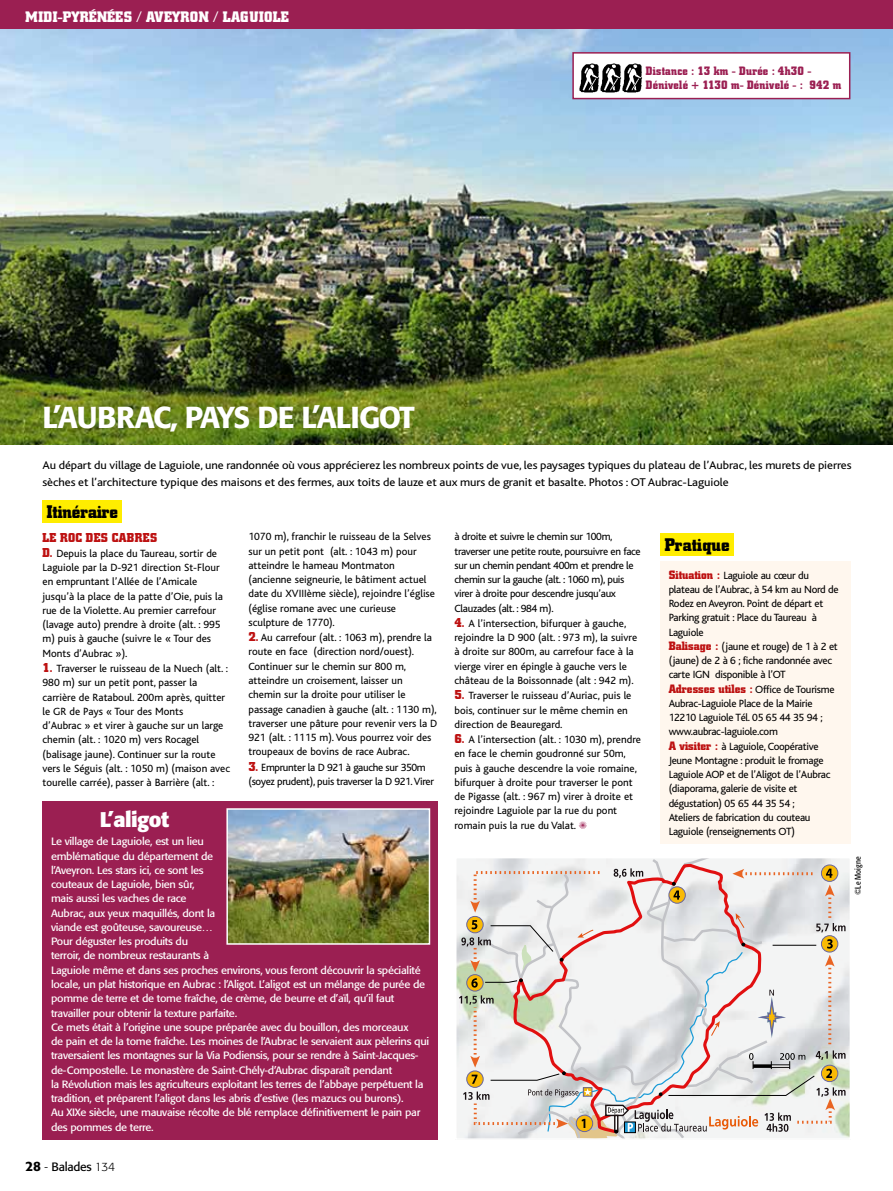
<style>
.page{position:relative;width:893px;height:1191px;background:#fff}
.page>*{position:absolute;margin:0;border:0;box-sizing:border-box;transform-origin:0 0}
.t1{font:500 30px "Formata";letter-spacing:-.03em;color:#fff}
.t2{font:700 21px "Formata";letter-spacing:-.025em;color:#fff}
.t3{font:700 18px "City";color:#000}
.t4{font:700 15px "City";letter-spacing:.02em;color:#fff}
.t5{font:700 12.75px "City";letter-spacing:.02em;color:#bd1111}
.t6{font:700 12px/13.5px "City";letter-spacing:.025em;color:#9b1f52;scale:.94 1}
.t7{font:12px "Formata";letter-spacing:-.02em;color:#000}
.t8{font:11.7px/16.5px "Bliss";letter-spacing:-.005em;color:#000;scale:1.07 1}
.t9{font:10.95px/14.2px "Bliss";color:#000}
.t10{font:10.95px/14.2px "Bliss";letter-spacing:-.025em;color:#000}
.t11{font:10.95px/14.2px "Bliss";letter-spacing:-.03em;color:#000}
.t12{font:10.5px/14.2px "Formata";letter-spacing:-.025em;color:#fff;scale:1.05 1}
.t13{font:condensed 8.25px "Formata";color:#000}
.s1{font-family:"City";font-weight:700;font-size:12.75px;color:#bd1111}
.s2{font-weight:500;font-size:13.5px}
.s3{font-weight:300}
.s4{color:#9b1f52}
.s5{font-family:"City";font-weight:700;font-size:12px;color:#bd1111}
</style>
<div class="page">
<div style="left:0;top:0;width:893px;height:30px;background:#9b1f52"></div>
<img style="left:0;top:29px;width:893px;height:415px">
<svg style="left:458px;top:860px;width:390px;height:277px"></svg>
<div style="left:455px;top:857px;width:396px;height:283px;border:2px solid #fff"></div>
<div style="left:43px;top:801px;width:395px;height:339px;background:#9b1f52"></div>
<div style="left:660px;top:561px;width:191px;height:282px;background:#fff7ee"></div>
<div style="left:660px;top:533px;width:74px;height:22px;background:#ffed00"></div>
<div style="left:43px;top:500px;width:79px;height:22px;background:#ffed00"></div>
<img style="left:229px;top:811px;width:198px;height:130px">
<div style="left:226px;top:808px;width:204px;height:136px;border:2px solid #fff"></div>
<div style="left:572px;top:52px;width:278px;height:47px;background:#fff;border:2px solid #9b1f52"></div>
<img style="left:579px;top:63px;width:64px;height:30px">
<h3 class="t4" style="left:26px;top:9px;width:265px">MIDI-PYRÉNÉES / AVEYRON / LAGUIOLE</h3>
<h1 class="t1" style="left:43px;top:399px;width:374px">L’AUBRAC, PAYS DE L’ALIGOT</h1>
<p class="t6" style="left:646px;top:65px;width:209px">Distance : 13 km - Durée : 4h30 -<br>Dénivelé + 1130 m- Dénivelé - : 942 m</p>
<p class="t8" style="left:43px;top:457px;width:758px">Au départ du village de Laguiole, une randonnée où vous apprécierez les nombreux points de vue, les paysages typiques du plateau de l’Aubrac, les murets de pierres sèches et l’architecture typique des maisons et des fermes, aux toits de lauze et aux murs de granit et basalte. Photos : OT Aubrac-Laguiole</p>
<h3 class="t3" style="left:47px;top:502px;width:73px">Itinéraire</h3>
<p class="t5" style="left:43px;top:530px;width:116px">LE ROC DES CABRES</p>
<p class="t9" style="left:43px;top:546px;width:182px"><span class="s1">D.</span> Depuis la place du Taureau, sortir de Laguiole par la D-921 direction St-Flour en empruntant l’Allée de l’Amicale jusqu’à la place de la patte d’Oie, puis la rue de la Violette. Au premier carrefour (lavage auto) prendre à droite (alt. : 995 m) puis à gauche (suivre le « Tour des Monts d’Aubrac »).</p>
<p class="t9" style="left:43px;top:661px;width:189px"><span class="s1">1.</span> Traverser le ruisseau de la Nuech (alt. :<br>980 m) sur un petit pont, passer la carrière de Rataboul. 200m après, quitter le GR de Pays « Tour des Monts<br>d’Aubrac » et virer à gauche sur un large chemin (alt. : 1020 m) vers Rocagel (balisage jaune). Continuer sur la route vers le Séguis (alt. : 1050 m) (maison avec tourelle carrée), passer à Barrière (alt. :</p>
<p class="t9" style="left:248px;top:530px;width:188px">1070 m), franchir le ruisseau de la Selves sur un petit pont (alt. : 1043 m) pour atteindre le hameau Montmaton (ancienne seigneurie, le bâtiment actuel date du XVIIIème siècle), rejoindre l’église (église romane avec une curieuse sculpture de 1770).</p>
<p class="t9" style="left:248px;top:631px;width:190px"><span class="s1">2.</span> Au carrefour (alt. : 1063 m), prendre la route en face (direction nord/ouest).<br>Continuer sur le chemin sur 800 m, atteindre un croisement, laisser un chemin sur la droite pour utiliser le passage canadien à gauche (alt. : 1130 m), traverser une pâture pour revenir vers la D 921 (alt. : 1115 m). Vous pourrez voir des troupeaux de bovins de race Aubrac.</p>
<p class="t11" style="left:248px;top:760px;width:187px"><span class="s1">3.</span> Emprunter la D 921 à gauche sur 350m (soyez prudent), puis traverser la D 921. Virer</p>
<h2 class="t2" style="left:100px;top:806px;width:70px">L’aligot</h2>
<p class="t12" style="left:51px;top:834px;width:362px">Le village de Laguiole, est un lieu<br>emblématique du département de<br>l’Aveyron. Les stars ici, ce sont les<br>couteaux de Laguiole, bien sûr,<br>mais aussi les vaches de race<br>Aubrac, aux yeux maquillés, dont la<br>viande est goûteuse, savoureuse…<br>Pour déguster les produits du<br>terroir, de nombreux restaurants à<br>Laguiole même et dans ses proches environs, vous feront découvrir la spécialité locale, un plat historique en Aubrac : l’Aligot. L’aligot est un mélange de purée de pomme de terre et de tome fraîche, de crème, de beurre et d’aïl, qu’il faut travailler pour obtenir la texture parfaite.<br>Ce mets était à l’origine une soupe préparée avec du bouillon, des morceaux<br>de pain et de la tome fraîche. Les moines de l’Aubrac le servaient aux pèlerins qui traversaient les montagnes sur la Via Podiensis, pour se rendre à Saint-Jacques&shy;de-Compostelle. Le monastère de Saint-Chély-d’Aubrac disparaît pendant<br>la Révolution mais les agriculteurs exploitant les terres de l’abbaye perpétuent la tradition, et préparent l’aligot dans les abris d’estive (les mazucs ou burons).<br>Au XIXe siècle, une mauvaise récolte de blé remplace définitivement le pain par des pommes de terre.</p>
<p class="t7" style="left:26px;top:1159px;width:91px"><span class="s2">28</span> <span class="s3">-</span> Balades <span class="s3">134</span></p>
<p class="t11" style="left:454px;top:530px;width:188px">à droite et suivre le chemin sur 100m, traverser une petite route, poursuivre en face sur un chemin pendant 400m et prendre le chemin sur la gauche (alt. : 1060 m), puis virer à droite pour descendre jusqu’aux Clauzades (alt. : 984 m).</p>
<p class="t9" style="left:454px;top:616px;width:184px"><span class="s1">4.</span> A l’intersection, bifurquer à gauche, rejoindre la D 900 (alt. : 973 m), la suivre à droite sur 800m, au carrefour face à la vierge virer en épingle à gauche vers le château de la Boissonnade (alt : 942 m).</p>
<p class="t9" style="left:454px;top:689px;width:179px"><span class="s1">5.</span> Traverser le ruisseau d’Auriac, puis le bois, continuer sur le même chemin en direction de Beauregard.</p>
<p class="t9" style="left:454px;top:732px;width:188px"><span class="s1">6.</span> A l’intersection (alt. : 1030 m), prendre en face le chemin goudronné sur 50m, puis à gauche descendre la voie romaine, bifurquer à droite pour traverser le pont de Pigasse (alt. : 967 m) virer à droite et rejoindre Laguiole par la rue du pont romain puis la rue du Valat. <span class="s4">✺</span></p>
<h3 class="t3" style="left:665px;top:534px;width:67px">Pratique</h3>
<p class="t10" style="left:669px;top:568px;width:172px"><span class="s5">Situation :</span> Laguiole au cœur du plateau de l’Aubrac, à 54 km au Nord de<br>Rodez en Aveyron. Point de départ et<br>Parking gratuit : Place du Taureau à<br>Laguiole<br><span class="s5">Balisage :</span> (jaune et rouge) de 1 à 2 et (jaune) de 2 à 6 ; fiche randonnée avec carte IGN disponible à l’OT<br><span class="s5">Adresses utiles :</span> Office de Tourisme<br>Aubrac-Laguiole Place de la Mairie<br>12210 Laguiole Tél. 05 65 44 35 94 ; www.aubrac-laguiole.com<br><span class="s5">A visiter :</span> à Laguiole, Coopérative<br>Jeune Montagne : produit le fromage<br>Laguiole AOP et de l’Aligot de l’Aubrac (diaporama, galerie de visite et dégustation) 05 65 44 35 54 ;<br>Ateliers de fabrication du couteau<br>Laguiole (renseignements OT)</p>
<p class="t13" style="left:853px;top:895px;width:40px;rotate:-90deg">©Le Moigne</p>
</div>
